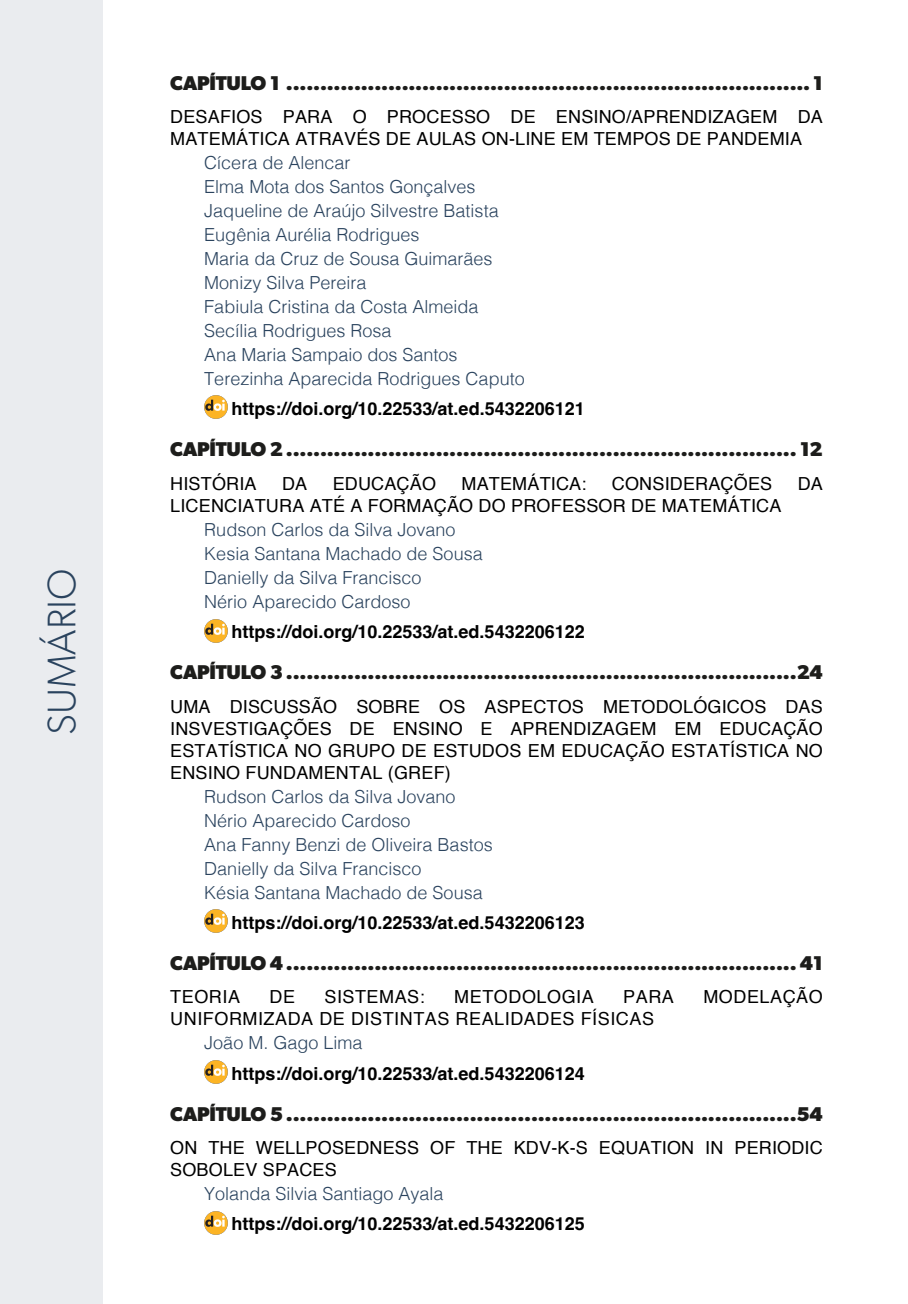
<style>
.page{position:relative;width:908px;height:1304px;background:#fff}
.page>*{position:absolute;margin:0;border:0;box-sizing:border-box;transform-origin:0 0}
.t1{font:300 40px "Gibson";color:#2a435e}
.t2{font:700 20px "Gibson";letter-spacing:-.01em;color:#1d1d1b}
.t3{font:300 18px/24px "Helvetica";color:#2a435e}
.t4{font:18px/22px "Helvetica";letter-spacing:.01em;color:#000}
.t5{font:700 18px "Helvetica";color:#000}
.t6{font:18px "Helvetica";letter-spacing:.03em;color:#000}
</style>
<div class="page">
<div style="left:0;top:0;width:103px;height:1304px;background:#eaecef"></div>
<img style="left:204px;top:396px;width:23px;height:23px">
<img style="left:204px;top:619px;width:23px;height:23px">
<img style="left:204px;top:910px;width:23px;height:23px">
<img style="left:204px;top:1061px;width:23px;height:23px">
<img style="left:204px;top:1211px;width:23px;height:23px">
<h1 class="t1" style="left:37px;top:735px;width:167px;rotate:-90deg">SUMÁRIO</h1>
<p class="t2" style="left:170px;top:71px;width:653px">CAPÍTULO 1 ............................................................................. 1</p>
<p class="t4" style="left:170px;top:106px;width:653px">DESAFIOS PARA O PROCESSO DE ENSINO/APRENDIZAGEM DA<br>MATEMÁTICA ATRAVÉS DE AULAS ON-LINE EM TEMPOS DE PANDEMIA</p>
<p class="t3" style="left:204px;top:149px;width:322px">Cícera de Alencar<br>Elma Mota dos Santos Gonçalves<br>Jaqueline de Araújo Silvestre Batista<br>Eugênia Aurélia Rodrigues<br>Maria da Cruz de Sousa Guimarães<br>Monizy Silva Pereira<br>Fabiula Cristina da Costa Almeida<br>Secília Rodrigues Rosa<br>Ana Maria Sampaio dos Santos<br>Terezinha Aparecida Rodrigues Caputo</p>
<p class="t5" style="left:231px;top:398px;width:355px">https://doi.org/10.22533/at.ed.5432206121</p>
<p class="t2" style="left:170px;top:438px;width:653px">CAPÍTULO 2 ........................................................................... 12</p>
<p class="t4" style="left:170px;top:473px;width:88px">HISTÓRIA</p>
<p class="t4" style="left:282px;top:473px;width:27px">DA</p>
<p class="t4" style="left:332px;top:473px;width:105px">EDUCAÇÃO</p>
<p class="t4" style="left:461px;top:473px;width:126px">MATEMÁTICA:</p>
<p class="t4" style="left:611px;top:473px;width:162px">CONSIDERAÇÕES</p>
<p class="t4" style="left:797px;top:473px;width:27px">DA</p>
<p class="t4" style="left:170px;top:495px;width:612px">LICENCIATURA ATÉ A FORMAÇÃO DO PROFESSOR DE MATEMÁTICA</p>
<p class="t3" style="left:204px;top:516px;width:280px">Rudson Carlos da Silva Jovano<br>Kesia Santana Machado de Sousa<br>Danielly da Silva Francisco<br>Nério Aparecido Cardoso</p>
<p class="t5" style="left:231px;top:621px;width:355px">https://doi.org/10.22533/at.ed.5432206122</p>
<p class="t2" style="left:170px;top:660px;width:653px">CAPÍTULO 3 ...........................................................................24</p>
<p class="t4" style="left:170px;top:696px;width:654px;text-align:justify">UMA DISCUSSÃO SOBRE OS ASPECTOS METODOLÓGICOS DAS INSVESTIGAÇÕES DE ENSINO E APRENDIZAGEM EM EDUCAÇÃO ESTATÍSTICA NO GRUPO DE ESTUDOS EM EDUCAÇÃO ESTATÍSTICA NO ENSINO FUNDAMENTAL (GREF)</p>
<p class="t3" style="left:204px;top:783px;width:290px">Rudson Carlos da Silva Jovano<br>Nério Aparecido Cardoso<br>Ana Fanny Benzi de Oliveira Bastos<br>Danielly da Silva Francisco<br>Késia Santana Machado de Sousa</p>
<p class="t5" style="left:231px;top:912px;width:355px">https://doi.org/10.22533/at.ed.5432206123</p>
<p class="t2" style="left:170px;top:951px;width:653px">CAPÍTULO 4 ........................................................................... 41</p>
<p class="t4" style="left:170px;top:987px;width:71px">TEORIA</p>
<p class="t4" style="left:269px;top:987px;width:27px">DE</p>
<p class="t6" style="left:324px;top:983px;width:102px">SISTEMAS:</p>
<p class="t6" style="left:454px;top:983px;width:141px">METODOLOGIA</p>
<p class="t4" style="left:623px;top:987px;width:52px">PARA</p>
<p class="t6" style="left:703px;top:983px;width:121px">MODELAÇÃO</p>
<p class="t6" style="left:170px;top:1005px;width:485px">UNIFORMIZADA DE DISTINTAS REALIDADES FÍSICAS</p>
<p class="t3" style="left:204px;top:1030px;width:160px">João M. Gago Lima</p>
<p class="t5" style="left:231px;top:1062px;width:355px">https://doi.org/10.22533/at.ed.5432206124</p>
<p class="t2" style="left:170px;top:1102px;width:653px">CAPÍTULO 5 ...........................................................................54</p>
<p class="t4" style="left:170px;top:1137px;width:653px">ON THE WELLPOSEDNESS OF THE KDV-K-S EQUATION IN PERIODIC<br>SOBOLEV SPACES</p>
<p class="t3" style="left:204px;top:1180px;width:241px">Yolanda Silvia Santiago Ayala</p>
<p class="t5" style="left:231px;top:1213px;width:355px">https://doi.org/10.22533/at.ed.5432206125</p>
</div>
